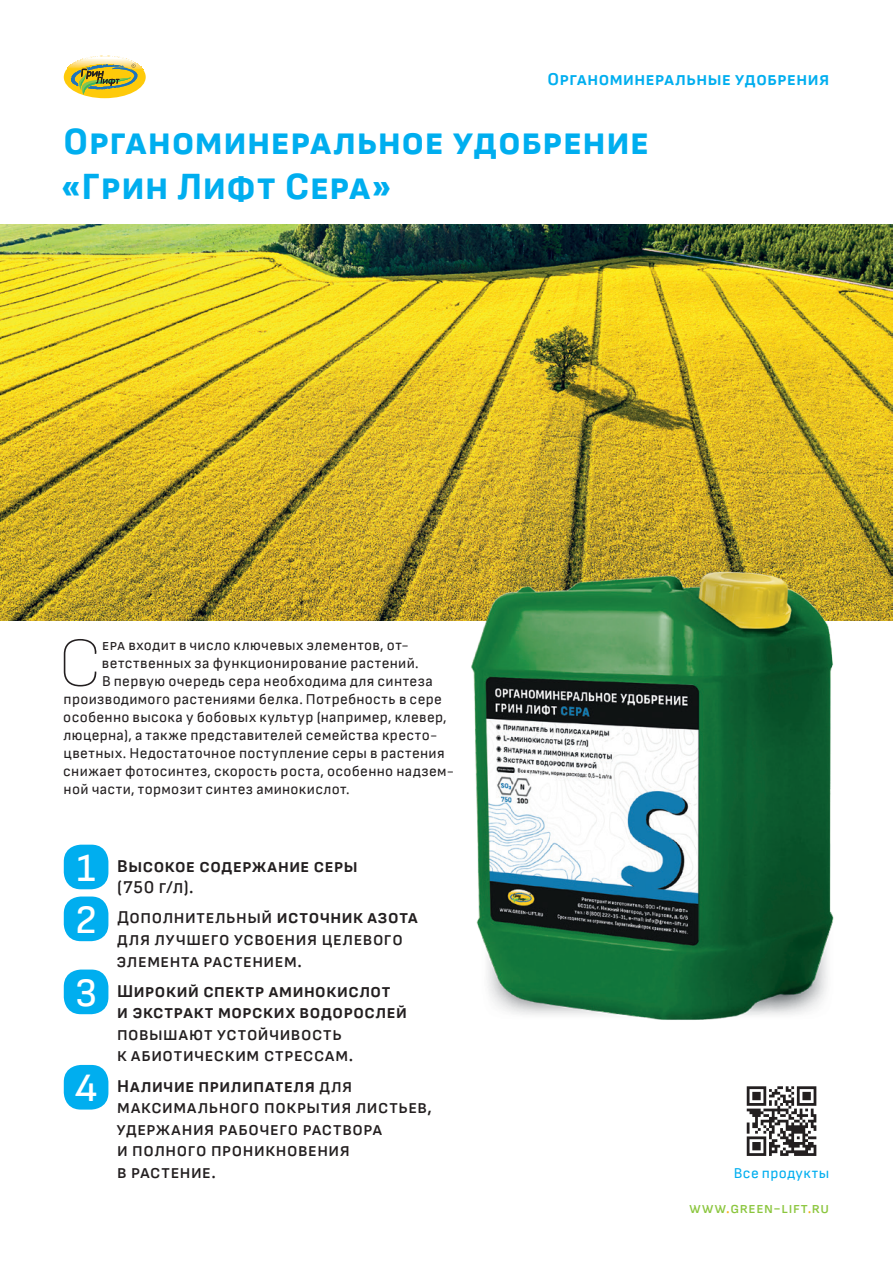
<style>
.page{position:relative;width:893px;height:1263px;background:#fff}
.page>*{position:absolute;margin:0;border:0;box-sizing:border-box;transform-origin:0 0}
.t1{font:100 69.9px "Sofia Sans";color:#231f20}
.t2{font:500 40.2px "Sofia Sans";color:#fff}
.Z_A_G_-_1{font:800 37.5px "Sofia Sans";letter-spacing:.03em;color:#00aeef}
.VREZ_LINE_-_12_pt{font:600 18px/21.6px "Sofia Sans";letter-spacing:.035em;color:#231f20}
.VREZ_LINE_-_12_pt-2{font:700 18px/21.6px "Sofia Sans";letter-spacing:.04em;color:#231f20}
.t3{font:700 18px "Sofia Sans";letter-spacing:.035em;color:#00aeef}
.t4{font:15px "Sofia Sans";letter-spacing:.02em;color:#231f20}
.t5{font:500 15px "Sofia Sans";letter-spacing:.045em;color:#8bc63e}
.t6{font:15px "Sofia Sans";letter-spacing:.035em;color:#00aeef}
.s1{font-weight:600}
.s2{font-weight:700}
.s3{color:#faaf18}
</style>
<div class="page">
<img style="left:0;top:224px;width:893px;height:397px">
<img style="left:468px;top:562px;width:372px;height:458px">
<div style="left:64px;top:845px;width:44px;height:44px;background:#00aeef;border-radius:17px"></div>
<div style="left:64px;top:896px;width:44px;height:45px;background:#00aeef;border-radius:17px"></div>
<div style="left:64px;top:969px;width:44px;height:45px;background:#00aeef;border-radius:17px"></div>
<div style="left:64px;top:1065px;width:44px;height:44px;background:#00aeef;border-radius:17px"></div>
<svg style="left:747px;top:1086px;width:69px;height:70px"></svg>
<div style="left:64px;top:56px;width:82px;height:42px;background:#feca0a;border-radius:50%"></div>
<img style="left:73px;top:63px;width:64px;height:1px">
<img style="left:76px;top:61px;width:58px;height:2px">
<img style="left:77px;top:60px;width:55px;height:2px">
<img style="left:81px;top:59px;width:48px;height:2px">
<img style="left:83px;top:58px;width:44px;height:2px">
<img style="left:86px;top:58px;width:37px;height:1px">
<svg style="left:90px;top:56px;width:29px;height:2px"></svg>
<svg style="left:67px;top:64px;width:76px;height:31px"></svg>
<p class="t3" style="left:547px;top:69px;width:283px">Органоминеральные удобрения</p>
<p class="Z_A_G_-_1" style="left:64px;top:119px;width:586px">Органоминеральное удобрение</p>
<p class="Z_A_G_-_1" style="left:61px;top:164px;width:332px">«Грин Лифт Сера»</p>
<p class="t1" style="left:58px;top:623px;width:46px">С</p>
<p class="t4" style="left:102px;top:636px;width:308px">ера входит в число ключевых элементов, от-</p>
<p class="t4" style="left:102px;top:654px;width:318px">ветственных за функционирование растений.</p>
<p class="t4" style="left:102px;top:672px;width:332px">В первую очередь сера необходима для синтеза</p>
<p class="t4" style="left:64px;top:690px;width:380px">производимого растениями белка. Потребность в сере</p>
<p class="t4" style="left:63px;top:708px;width:385px">особенно высока у бобовых культур (например, клевер,</p>
<p class="t4" style="left:64px;top:726px;width:375px">люцерна), а также представителей семейства кресто-</p>
<p class="t4" style="left:64px;top:744px;width:383px">цветных. Недостаточное поступление серы в растения</p>
<p class="t4" style="left:63px;top:762px;width:392px">снижает фотосинтез, скорость роста, особенно надзем-</p>
<p class="t4" style="left:64px;top:780px;width:288px">ной части, тормозит синтез аминокислот.</p>
<p class="t2" style="left:77px;top:844px;width:20px">1</p>
<p class="t2" style="left:75px;top:896px;width:23px">2</p>
<p class="t2" style="left:75px;top:969px;width:24px">3</p>
<p class="t2" style="left:75px;top:1065px;width:24px">4</p>
<p class="VREZ_LINE_-_12_pt-2" style="left:117px;top:855px;width:242px">Высокое содержание серы <span class="s1">(750 г/л).</span></p>
<p class="VREZ_LINE_-_12_pt" style="left:116px;top:906px;width:303px">Дополнительный <span class="s2">источник азота </span>для лучшего усвоения целевого элемента растением.</p>
<p class="VREZ_LINE_-_12_pt-2" style="left:117px;top:980px;width:291px">Широкий спектр аминокислот<br>и экстракт морских водорослей <span class="s1">повышают устойчивость<br>к абиотическим стрессам.</span></p>
<p class="VREZ_LINE_-_12_pt" style="left:117px;top:1075px;width:317px"><span class="s2">Наличие прилипателя</span> для максимального покрытия листьев, удержания рабочего раствора<br>и полного проникновения<br>в растение.</p>
<p class="t6" style="left:734px;top:1164px;width:97px">Все продукты</p>
<p class="t5" style="left:690px;top:1199px;width:141px">www<span class="s3">.</span>green-lift<span class="s3">.</span>ru</p>
</div>
